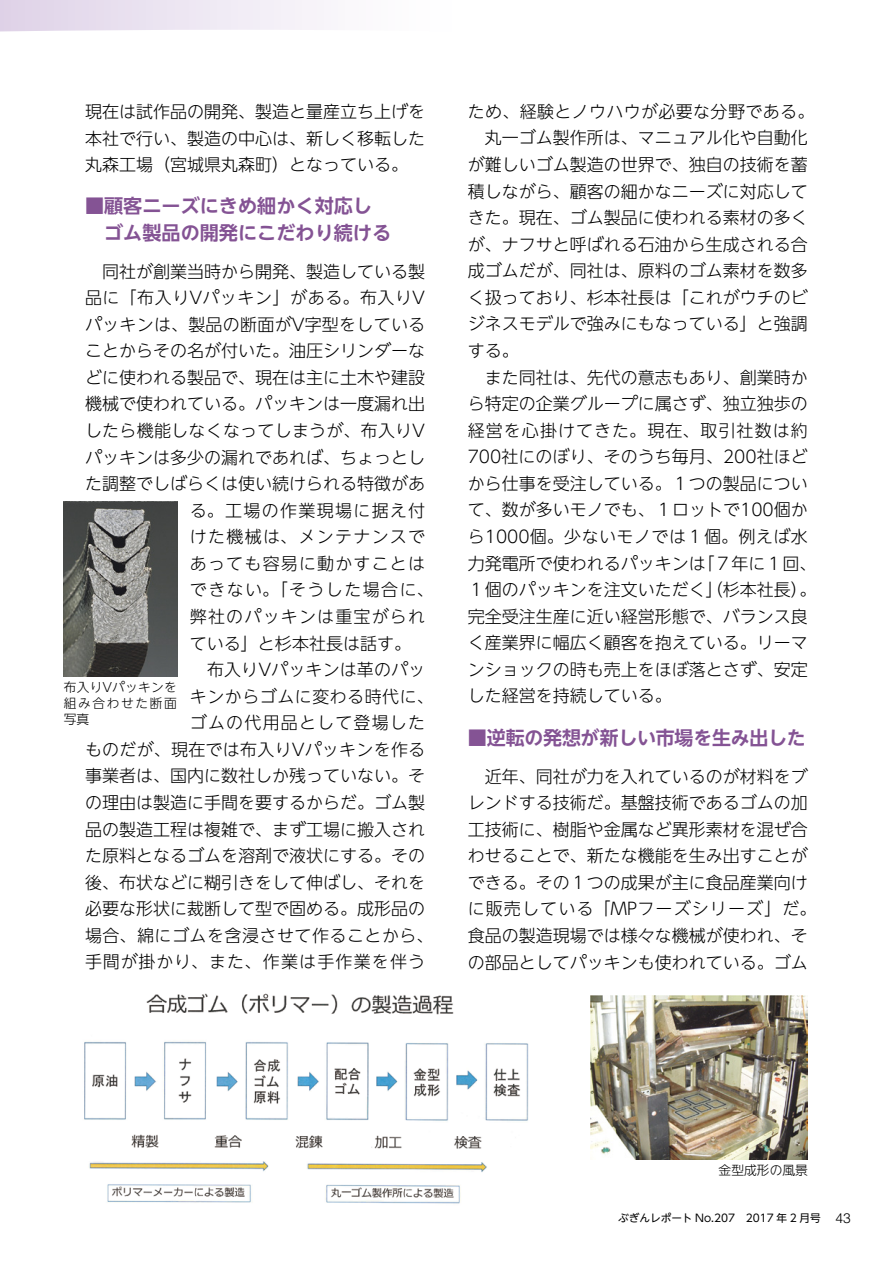
<style>
.page{position:relative;width:893px;height:1263px;background:#fff}
.page>*{position:absolute;margin:0;border:0;box-sizing:border-box;transform-origin:0 0}
.t1{font:700 19.2px/26.5px "UD Shin Go NT Pro De";color:#845394}
.t2{font:300 16.95px/26.5px "UD Shin Go NT Pro";color:#000}
.t3{font:300 16.95px "UD Shin Go NT Pro";letter-spacing:.07em;color:#000}
.t4{font:300 16.95px "UD Shin Go NT Pro";letter-spacing:.03em;color:#000}
.t5{font:300 16.95px "UD Shin Go NT Pro";letter-spacing:.075em;color:#000}
.t6{font:300 16.95px "UD Shin Go NT Pro";letter-spacing:.035em;color:#000}
.t7{font:300 16.95px "UD Shin Go NT Pro";letter-spacing:.085em;color:#000}
.t8{font:300 12.75px/15.9px "UD Shin Go NT Pro";letter-spacing:.02em;color:#000;text-align:justify}
.t9{font:300 12.75px "UD Shin Go NT Pro";color:#000}
.t10{font:10.65px "UD Shin Go NT Pro";color:#000}
.s1{font-family:"Helvetica LT Std";font-weight:300;font-size:13.8px}
</style>
<div class="page">
<svg style="left:0;top:0;width:324px;height:32px"></svg>
<img style="left:64px;top:502px;width:113px;height:174px">
<img style="left:590px;top:996px;width:218px;height:163px">
<img style="left:84px;top:993px;width:445px;height:211px">
<p class="t2" style="left:85px;top:98px;width:342px;text-align:justify">現在は試作品の開発、製造と量産立ち上げを本社で行い、製造の中心は、新しく移転した丸森工場（宮城県丸森町）となっている。</p>
<p class="t1" style="left:85px;top:192px;width:308px">■顧客ニーズにきめ細かく対応し　ゴム製品の開発にこだわり続ける</p>
<p class="t2" style="left:85px;top:257px;width:342px">　同社が創業当時から開発、製造している製</p>
<p class="t6" style="left:85px;top:284px;width:342px">品に「布入りVパッキン」がある。布入りV</p>
<p class="t2" style="left:85px;top:310px;width:342px">パッキンは、製品の断面がV字型をしている</p>
<p class="t2" style="left:85px;top:337px;width:342px">ことからその名が付いた。油圧シリンダーな</p>
<p class="t2" style="left:85px;top:363px;width:342px">どに使われる製品で、現在は主に土木や建設</p>
<p class="t2" style="left:85px;top:390px;width:342px">機械で使われている。パッキンは一度漏れ出</p>
<p class="t2" style="left:85px;top:417px;width:342px">したら機能しなくなってしまうが、布入りV</p>
<p class="t2" style="left:85px;top:443px;width:342px">パッキンは多少の漏れであれば、ちょっとし</p>
<p class="t2" style="left:85px;top:470px;width:342px">た調整でしばらくは使い続けられる特徴があ</p>
<p class="t5" style="left:190px;top:496px;width:237px">る。工場の作業現場に据え付</p>
<p class="t5" style="left:190px;top:523px;width:237px">けた機械は、メンテナンスで</p>
<p class="t3" style="left:190px;top:550px;width:237px">あっても容易に動かすことは</p>
<p class="t7" style="left:190px;top:576px;width:245px">できない。「そうした場合に、</p>
<p class="t3" style="left:190px;top:603px;width:237px">弊社のパッキンは重宝がられ</p>
<p class="t2" style="left:190px;top:629px;width:223px">ている」と杉本社長は話す。</p>
<p class="t2" style="left:190px;top:656px;width:237px">　布入りVパッキンは革のパッ</p>
<p class="t4" style="left:190px;top:682px;width:245px">キンからゴムに変わる時代に、</p>
<p class="t3" style="left:190px;top:709px;width:237px">ゴムの代用品として登場した</p>
<p class="t2" style="left:85px;top:735px;width:342px">ものだが、現在では布入りVパッキンを作る</p>
<p class="t2" style="left:85px;top:762px;width:342px">事業者は、国内に数社しか残っていない。そ</p>
<p class="t2" style="left:85px;top:789px;width:342px">の理由は製造に手間を要するからだ。ゴム製</p>
<p class="t2" style="left:85px;top:815px;width:342px">品の製造工程は複雑で、まず工場に搬入され</p>
<p class="t2" style="left:85px;top:842px;width:342px">た原料となるゴムを溶剤で液状にする。その</p>
<p class="t2" style="left:85px;top:868px;width:342px">後、布状などに糊引きをして伸ばし、それを</p>
<p class="t2" style="left:85px;top:895px;width:342px">必要な形状に裁断して型で固める。成形品の</p>
<p class="t4" style="left:85px;top:922px;width:350px">場合、綿にゴムを含浸させて作ることから、</p>
<p class="t3" style="left:85px;top:948px;width:342px">手間が掛かり、また、作業は手作業を伴う</p>
<p class="t8" style="left:64px;top:678px;width:115px">布入りVパッキンを組み合わせた断面写真</p>
<p class="t2" style="left:468px;top:98px;width:350px">ため、経験とノウハウが必要な分野である。　丸一ゴム製作所は、マニュアル化や自動化が難しいゴム製造の世界で、独自の技術を蓄積しながら、顧客の細かなニーズに対応してきた。現在、ゴム製品に使われる素材の多くが、ナフサと呼ばれる石油から生成される合成ゴムだが、同社は、原料のゴム素材を数多く扱っており、杉本社長は「これがウチのビジネスモデルで強みにもなっている」と強調する。<br>　また同社は、先代の意志もあり、創業時から特定の企業グループに属さず、独立独歩の経営を心掛けてきた。現在、取引社数は約<br>700社にのぼり、そのうち毎月、200社ほどから仕事を受注している。1つの製品について、数が多いモノでも、1ロットで100個から1000個。少ないモノでは1個。例えば水力発電所で使われるパッキンは「7年に1回、<br>1個のパッキンを注文いただく」（杉本社長）。完全受注生産に近い経営形態で、バランス良く産業界に幅広く顧客を抱えている。リーマンショックの時も売上をほぼ落とさず、安定した経営を持続している。</p>
<p class="t1" style="left:468px;top:723px;width:339px">■逆転の発想が新しい市場を生み出した</p>
<p class="t2" style="left:468px;top:762px;width:350px">　近年、同社が力を入れているのが材料をブレンドする技術だ。基盤技術であるゴムの加工技術に、樹脂や金属など異形素材を混ぜ合わせることで、新たな機能を生み出すことができる。その1つの成果が主に食品産業向けに販売している「MPフーズシリーズ」だ。食品の製造現場では様々な機械が使われ、その部品としてパッキンも使われている。ゴム</p>
<p class="t9" style="left:719px;top:1159px;width:91px">金型成形の風景</p>
<p class="t10" style="left:618px;top:1210px;width:234px">ぶぎんレポート No.207　2017 年 2 月号 <span class="s1">43</span></p>
</div>
